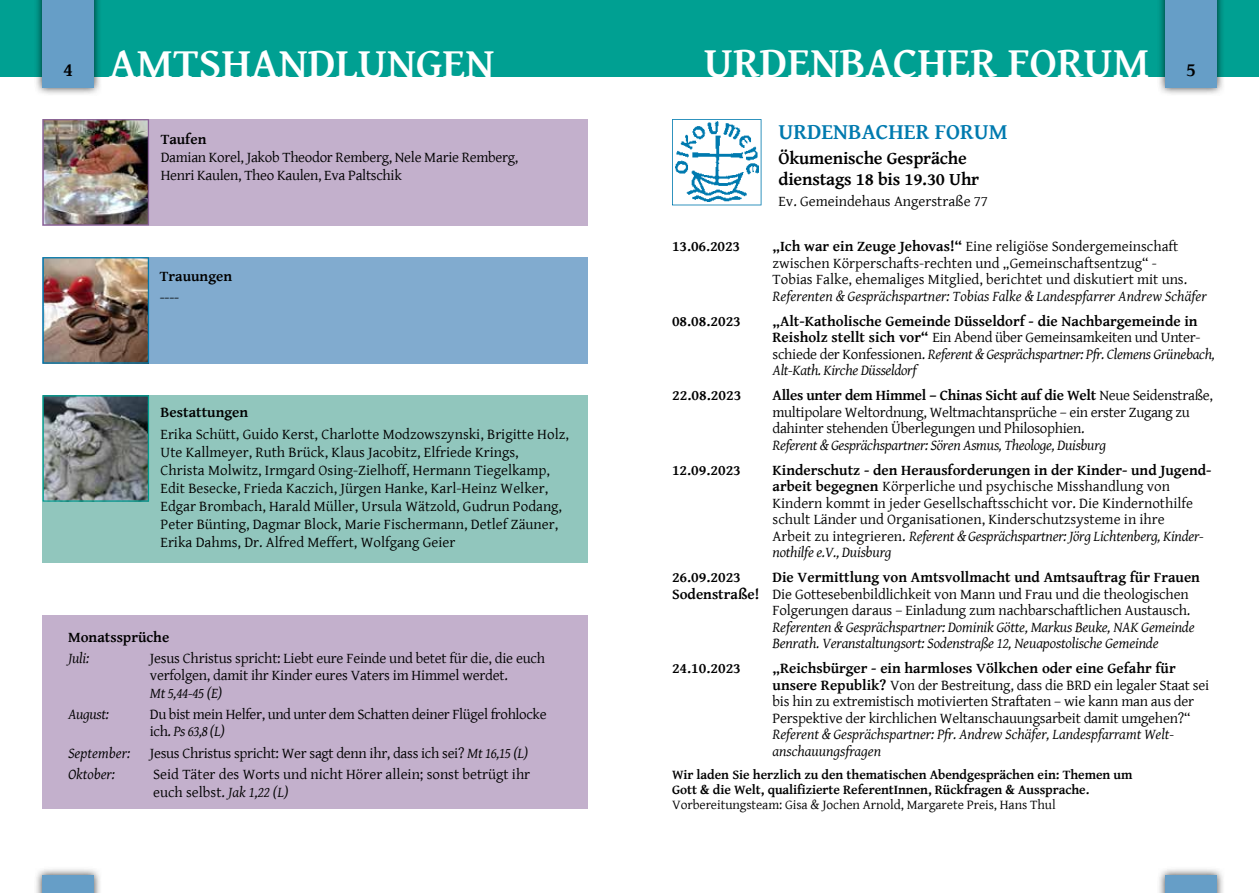
<style>
.page{position:relative;width:1259px;height:893px;background:#fff}
.page>*{position:absolute;margin:0;border:0;box-sizing:border-box;transform-origin:0 0}
.t1{font:700 43.65px "Gentium Basic";color:#fff}
.t2{font:700 22.5px "Gentium Basic";color:#007aaf}
.t3{font:700 19.5px "Gentium Basic";color:#000}
.t4{font:700 18px/21px "Gentium Basic";letter-spacing:-.01em;color:#000}
.t5{font:15px/16.5px "Gentium Basic";color:#000}
.t6{font:italic 15px/16.5px "Gentium Basic";letter-spacing:-.01em;color:#000}
.t7{font:700 15px/16.5px "Gentium Basic";color:#000}
.t8{font:15px/16.5px "Gentium Basic";letter-spacing:-.02em;color:#000}
.t9{font:15px/17.2px "Gentium Basic";letter-spacing:-.025em;color:#000}
.t10{font:700 13.5px/15px "Gentium Basic";letter-spacing:-.005em;color:#000}
.t11{font:13.5px "Gentium Basic";letter-spacing:-.005em;color:#000}
.s1{font-style:italic}
.s2{font-weight:700}
.s3{font-weight:400}
.s4{font-weight:400;font-style:italic}
</style>
<div class="page">
<div style="left:43px;top:119px;width:545px;height:107px;background:#c3b0cc"></div>
<img style="left:43px;top:119px;width:106px;height:107px">
<div style="left:43px;top:257px;width:545px;height:107px;background:#81abcf"></div>
<img style="left:43px;top:257px;width:106px;height:107px">
<div style="left:43px;top:395px;width:545px;height:168px;background:#91c6bd"></div>
<svg style="left:43px;top:395px;width:106px;height:107px;background:#707a7b"></svg>
<svg style="left:672px;top:119px;width:89px;height:86px"></svg>
<div style="left:43px;top:616px;width:545px;height:193px;background:#c3b0cc"></div>
<div style="left:629px;top:0;width:630px;height:77px;background:#00a092"></div>
<img style="left:1159px;top:869px;width:64px;height:24px">
<div style="left:1165px;top:875px;width:51px;height:18px;background:#669ec7"></div>
<img style="left:1159px;top:0;width:64px;height:94px">
<div style="left:1165px;top:0;width:51px;height:88px;background:#669ec7"></div>
<div style="left:0;top:0;width:629px;height:77px;background:#00a092"></div>
<img style="left:36px;top:0;width:64px;height:94px">
<div style="left:43px;top:0;width:51px;height:88px;background:#669ec7"></div>
<img style="left:36px;top:869px;width:64px;height:24px">
<div style="left:43px;top:875px;width:51px;height:18px;background:#669ec7"></div>
<h3 class="t3" style="left:63px;top:55px;width:11px">4</h3>
<h1 class="t1" style="left:109px;top:31px;width:387px">AMTSHANDLUNGEN</h1>
<h1 class="t1" style="left:704px;top:30px;width:447px">URDENBACHER FORUM</h1>
<p class="t7" style="left:161px;top:130px;width:47px">Taufen</p>
<p class="t8" style="left:161px;top:147px;width:359px;line-height:18px">Damian Korel, Jakob Theodor Remberg, Nele Marie Remberg,<br>Henri Kaulen, Theo Kaulen, Eva Paltschik</p>
<h2 class="t2" style="left:778px;top:114px;width:231px">URDENBACHER FORUM</h2>
<p class="t4" style="left:778px;top:147px;width:202px">Ökumenische Gespräche dienstags 18 bis 19.30 Uhr</p>
<p class="t5" style="left:778px;top:192px;width:211px">Ev. Gemeindehaus Angerstraße 77</p>
<h3 class="t3" style="left:1186px;top:55px;width:11px">5</h3>
<p class="t7" style="left:160px;top:267px;width:74px">Trauungen</p>
<p class="t5" style="left:160px;top:288px;width:21px">----</p>
<p class="t7" style="left:161px;top:403px;width:89px">Bestattungen</p>
<p class="t5" style="left:161px;top:425px;width:410px;line-height:18px">Erika Schütt, Guido Kerst, Charlotte Modzowszynski, Brigitte Holz, Ute Kallmeyer, Ruth Brück, Klaus Jacobitz, Elfriede Krings,<br>Christa Molwitz, Irmgard Osing-Zielhoff, Hermann Tiegelkamp, Edit Besecke, Frieda Kaczich, Jürgen Hanke, Karl-Heinz Welker, Edgar Brombach, Harald Müller, Ursula Wätzold, Gudrun Podang, Peter Bünting, Dagmar Block, Marie Fischermann, Detlef Zäuner, Erika Dahms, Dr. Alfred Meffert, Wolfgang Geier</p>
<p class="t7" style="left:68px;top:628px;width:103px">Monatssprüche</p>
<p class="t6" style="left:68px;top:649px;width:23px">Juli:</p>
<p class="t5" style="left:150px;top:649px;width:397px;line-height:17.2px">Jesus Christus spricht: Liebt eure Feinde und betet für die, die euch verfolgen, damit ihr Kinder eures Vaters im Himmel werdet.</p>
<p class="t6" style="left:150px;top:684px;width:74px">Mt 5,44-45 (E)</p>
<p class="t6" style="left:68px;top:705px;width:42px">August:</p>
<p class="t9" style="left:150px;top:705px;width:398px">Du bist mein Helfer, und unter dem Schatten deiner Flügel frohlocke ich. <span class="s1">Ps 63,8 (L)</span></p>
<p class="t6" style="left:68px;top:744px;width:64px">September:</p>
<p class="t8" style="left:150px;top:744px;width:380px">Jesus Christus spricht: Wer sagt denn ihr, dass ich sei? <span class="s1">Mt 16,15 (L)</span></p>
<p class="t6" style="left:68px;top:766px;width:48px">Oktober:</p>
<p class="t5" style="left:153px;top:765px;width:379px;line-height:17.2px">Seid Täter des Worts und nicht Hörer allein; sonst betrügt ihr euch selbst. <span class="s1">Jak 1,22 (L)</span></p>
<p class="t7" style="left:672px;top:238px;width:70px">13.06.2023</p>
<p class="t5" style="left:772px;top:238px;width:416px"><span class="s2">„Ich war ein Zeuge Jehovas!“</span> Eine religiöse Sondergemeinschaft zwischen Körperschafts-rechten und „Gemeinschaftsentzug“ -<br>Tobias Falke, ehemaliges Mitglied, berichtet und diskutiert mit uns.</p>
<p class="t6" style="left:772px;top:287px;width:436px">Referenten &amp; Gesprächspartner: Tobias Falke &amp; Landespfarrer Andrew Schäfer</p>
<p class="t7" style="left:672px;top:312px;width:70px">08.08.2023</p>
<p class="t7" style="left:772px;top:312px;width:444px">„Alt-Katholische Gemeinde Düsseldorf - die Nachbargemeinde in Reisholz stellt sich vor“ <span class="s3">Ein Abend über Gemeinsamkeiten und Unter&shy;schiede der Konfessionen.</span> <span class="s4">Referent &amp; Gesprächspartner: Pfr. Clemens Grünebach, Alt-Kath. Kirche Düsseldorf</span></p>
<p class="t7" style="left:672px;top:387px;width:71px">22.08.2023</p>
<p class="t8" style="left:772px;top:387px;width:442px"><span class="s2">Alles unter dem Himmel – Chinas Sicht auf die Welt</span> Neue Seidenstraße, multipolare Weltordnung, Weltmachtansprüche – ein erster Zugang zu dahinter stehenden Überlegungen und Philosophien.</p>
<p class="t6" style="left:772px;top:436px;width:335px">Referent &amp; Gesprächspartner: Sören Asmus, Theologe, Duisburg</p>
<p class="t7" style="left:672px;top:461px;width:70px">12.09.2023</p>
<p class="t5" style="left:772px;top:461px;width:440px"><span class="s2">Kinderschutz - den Herausforderungen in der Kinder- und Jugend&shy;arbeit begegnen</span> Körperliche und psychische Misshandlung von Kindern kommt in jeder Gesellschaftsschicht vor. Die Kindernothilfe schult Länder und Organisationen, Kinderschutzsysteme in ihre<br>Arbeit zu integrieren. <span class="s1">Referent &amp; Gesprächspartner: Jörg Lichtenberg, Kinder&shy;nothilfe e.V., Duisburg</span></p>
<p class="t7" style="left:672px;top:569px;width:70px">26.09.2023</p>
<p class="t7" style="left:772px;top:569px;width:429px">Die Vermittlung von Amtsvollmacht und Amtsauftrag für Frauen</p>
<p class="t5" style="left:672px;top:585px;width:518px"><span class="s2">Sodenstraße!</span> Die Gottesebenbildlichkeit von Mann und Frau und die theologischen</p>
<p class="t5" style="left:772px;top:602px;width:419px">Folgerungen daraus – Einladung zum nachbarschaftlichen Austausch.</p>
<p class="t6" style="left:772px;top:618px;width:424px">Referenten &amp; Gesprächspartner: Dominik Götte, Markus Beuke, NAK Gemeinde<br>Benrath. Veranstaltungsort: Sodenstraße 12, Neuapostolische Gemeinde</p>
<p class="t7" style="left:672px;top:660px;width:70px">24.10.2023</p>
<p class="t5" style="left:772px;top:660px;width:438px"><span class="s2">„Reichsbürger - ein harmloses Völkchen oder eine Gefahr für unsere Republik?</span> Von der Bestreitung, dass die BRD ein legaler Staat sei bis hin zu extremistisch motivierten Straftaten – wie kann man aus der Perspektive der kirchlichen Weltanschauungsarbeit damit umgehen?“</p>
<p class="t6" style="left:772px;top:726px;width:403px">Referent &amp; Gesprächspartner: Pfr. Andrew Schäfer, Landespfarramt Welt&shy;anschauungsfragen</p>
<p class="t10" style="left:672px;top:767px;width:462px">Wir laden Sie herzlich zu den thematischen Abendgesprächen ein: Themen um<br>Gott &amp; die Welt, qualifizierte ReferentInnen, Rückfragen &amp; Aussprache.</p>
<p class="t11" style="left:672px;top:795px;width:385px">Vorbereitungsteam: Gisa &amp; Jochen Arnold, Margarete Preis, Hans Thul</p>
</div>
